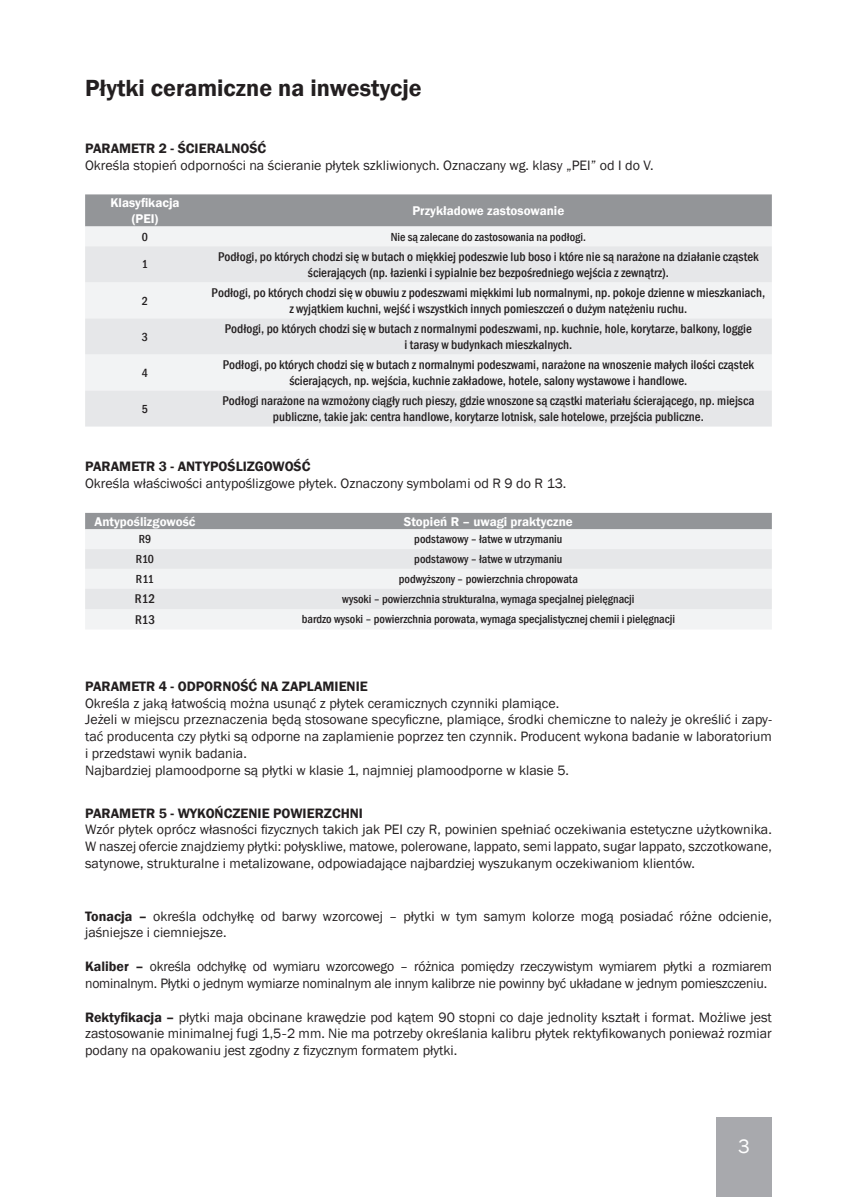
<style>
.page{position:relative;width:857px;height:1197px;background:#fff}
.page>*{position:absolute;margin:0;border:0;box-sizing:border-box;transform-origin:0 0}
.t1{font:600 24px "Franklin Gothic";color:#231f20}
.t2{font:20px "Franklin Gothic";color:#fff}
.t3{font:14px/16.8px "Franklin Gothic";color:#231f20}
.t4{font:600 14px "Franklin Gothic";color:#231f20}
.t5{font:500 condensed 13px/15.6px "Franklin Gothic";color:#231f20;text-align:center}
.t6{font:600 13px/15.6px "Franklin Gothic";color:#fff;text-align:center}
.t7{font:500 condensed 12px "Franklin Gothic";color:#231f20}
.s1{font-weight:600}
</style>
<div class="page">
<div style="left:85px;top:194px;width:686px;height:32px;background:#939598"></div>
<div style="left:85px;top:226px;width:686px;height:20px;background:#f2f3f4"></div>
<svg style="left:85px;top:246px;width:686px;height:180px;fill:#e6e7e9"></svg>
<div style="left:85px;top:513px;width:686px;height:16px;background:#939598"></div>
<div style="left:85px;top:529px;width:686px;height:100px;background:#f2f3f4"></div>
<svg style="left:85px;top:549px;width:686px;height:60px;fill:#e6e7e9"></svg>
<div style="left:715px;top:1117px;width:56px;height:79px;background:#a8a9ad"></div>
<h1 class="t1" style="left:85px;top:73px;width:338px">Płytki ceramiczne na inwestycje</h1>
<p class="t4" style="left:85px;top:139px;width:183px">PARAMETR 2 - ŚCIERALNOŚĆ</p>
<p class="t3" style="left:85px;top:157px;width:570px">Określa stopień odporności na ścieranie płytek szkliwionych. Oznaczany wg. klasy „PEI” od I do V.</p>
<p class="t6" style="left:110px;top:195px;width:71px">Klasyfikacja (PEI)</p>
<p class="t6" style="left:412px;top:203px;width:153px">Przykładowe zastosowanie</p>
<p class="t7" style="left:142px;top:229px;width:8px">0</p>
<p class="t7" style="left:390px;top:229px;width:197px">Nie są zalecane do zastosowania na podłogi.</p>
<p class="t7" style="left:142px;top:256px;width:8px">1</p>
<p class="t5" style="left:218px;top:249px;width:542px">Podłogi, po których chodzi się w butach o miękkiej podeszwie lub boso i które nie są narażone na działanie cząstek ścierających (np. łazienki i sypialnie bez bezpośredniego wejścia z zewnątrz).</p>
<p class="t7" style="left:142px;top:292px;width:8px">2</p>
<p class="t5" style="left:211px;top:285px;width:554px">Podłogi, po których chodzi się w obuwiu z podeszwami miękkimi lub normalnymi, np. pokoje dzienne w mieszkaniach, z wyjątkiem kuchni, wejść i wszystkich innych pomieszczeń o dużym natężeniu ruchu.</p>
<p class="t7" style="left:142px;top:329px;width:8px">3</p>
<p class="t5" style="left:225px;top:321px;width:528px">Podłogi, po których chodzi się w butach z normalnymi podeszwami, np. kuchnie, hole, korytarze, balkony, loggie i tarasy w budynkach mieszkalnych.</p>
<p class="t7" style="left:142px;top:365px;width:8px">4</p>
<p class="t5" style="left:222px;top:357px;width:532px">Podłogi, po których chodzi się w butach z normalnymi podeszwami, narażone na wnoszenie małych ilości cząstek ścierających, np. wejścia, kuchnie zakładowe, hotele, salony wystawowe i handlowe.</p>
<p class="t7" style="left:142px;top:401px;width:8px">5</p>
<p class="t5" style="left:222px;top:393px;width:533px">Podłogi narażone na wzmożony ciągły ruch pieszy, gdzie wnoszone są cząstki materiału ścierającego, np. miejsca publiczne, takie jak: centra handlowe, korytarze lotnisk, sale hotelowe, przejścia publiczne.</p>
<p class="t4" style="left:85px;top:458px;width:227px">PARAMETR 3 - ANTYPOŚLIZGOWOŚĆ</p>
<p class="t3" style="left:85px;top:475px;width:482px">Określa właściwości antypoślizgowe płytek. Oznaczony symbolami od R 9 do R 13.</p>
<p class="t6" style="left:94px;top:513px;width:103px">Antypoślizgowość</p>
<p class="t6" style="left:403px;top:513px;width:170px">Stopień R – uwagi praktyczne</p>
<p class="t7" style="left:139px;top:531px;width:14px">R9</p>
<p class="t7" style="left:414px;top:531px;width:150px">podstawowy – łatwe w utrzymaniu</p>
<p class="t7" style="left:136px;top:551px;width:20px">R10</p>
<p class="t7" style="left:414px;top:551px;width:150px">podstawowy – łatwe w utrzymaniu</p>
<p class="t7" style="left:136px;top:571px;width:20px">R11</p>
<p class="t7" style="left:398px;top:571px;width:180px">podwyższony – powierzchnia chropowata</p>
<p class="t5" style="left:135px;top:591px;width:22px">R12</p>
<p class="t7" style="left:342px;top:591px;width:293px">wysoki – powierzchnia strukturalna, wymaga specjalnej pielęgnacji</p>
<p class="t5" style="left:135px;top:611px;width:21px">R13</p>
<p class="t7" style="left:301px;top:611px;width:374px">bardzo wysoki – powierzchnia porowata, wymaga specjalistycznej chemii i pielęgnacji</p>
<p class="t4" style="left:85px;top:677px;width:284px">PARAMETR 4 - ODPORNOŚĆ NA ZAPLAMIENIE</p>
<p class="t3" style="left:85px;top:694px;width:687px">Określa z jaką łatwością można usunąć z płytek ceramicznych czynniki plamiące.<br>Jeżeli w miejscu przeznaczenia będą stosowane specyficzne, plamiące, środki chemiczne to należy je określić i zapy&shy;tać producenta czy płytki są odporne na zaplamienie poprzez ten czynnik. Producent wykona badanie w laboratorium i przedstawi wynik badania.<br>Najbardziej plamoodporne są płytki w klasie 1, najmniej plamoodporne w klasie 5.</p>
<p class="t4" style="left:85px;top:804px;width:279px">PARAMETR 5 - WYKOŃCZENIE POWIERZCHNI</p>
<p class="t3" style="left:85px;top:821px;width:687px;text-align:justify">Wzór płytek oprócz własności fizycznych takich jak PEI czy R, powinien spełniać oczekiwania estetyczne użytkownika.<br>W naszej ofercie znajdziemy płytki: połyskliwe, matowe, polerowane, lappato, semi lappato, sugar lappato, szczotkowane, satynowe, strukturalne i metalizowane, odpowiadające najbardziej wyszukanym oczekiwaniom klientów.</p>
<p class="t3" style="left:85px;top:907px;width:687px"><span class="s1">Tonacja –</span> określa odchyłkę od barwy wzorcowej – płytki w tym samym kolorze mogą posiadać różne odcienie, jaśniejsze i ciemniejsze.</p>
<p class="t3" style="left:85px;top:958px;width:687px"><span class="s1">Kaliber –</span> określa odchyłkę od wymiaru wzorcowego – różnica pomiędzy rzeczywistym wymiarem płytki a rozmiarem nominalnym. Płytki o jednym wymiarze nominalnym ale innym kalibrze nie powinny być układane w jednym pomieszczeniu.</p>
<p class="t3" style="left:85px;top:1008px;width:687px;text-align:justify"><span class="s1">Rektyfikacja –</span> płytki maja obcinane krawędzie pod kątem 90 stopni co daje jednolity kształt i format. Możliwe jest zastosowanie minimalnej fugi 1,5–2 mm. Nie ma potrzeby określania kalibru płytek rektyfikowanych ponieważ rozmiar podany na opakowaniu jest zgodny z fizycznym formatem płytki.</p>
<h2 class="t2" style="left:737px;top:1133px;width:13px">3</h2>
</div>
